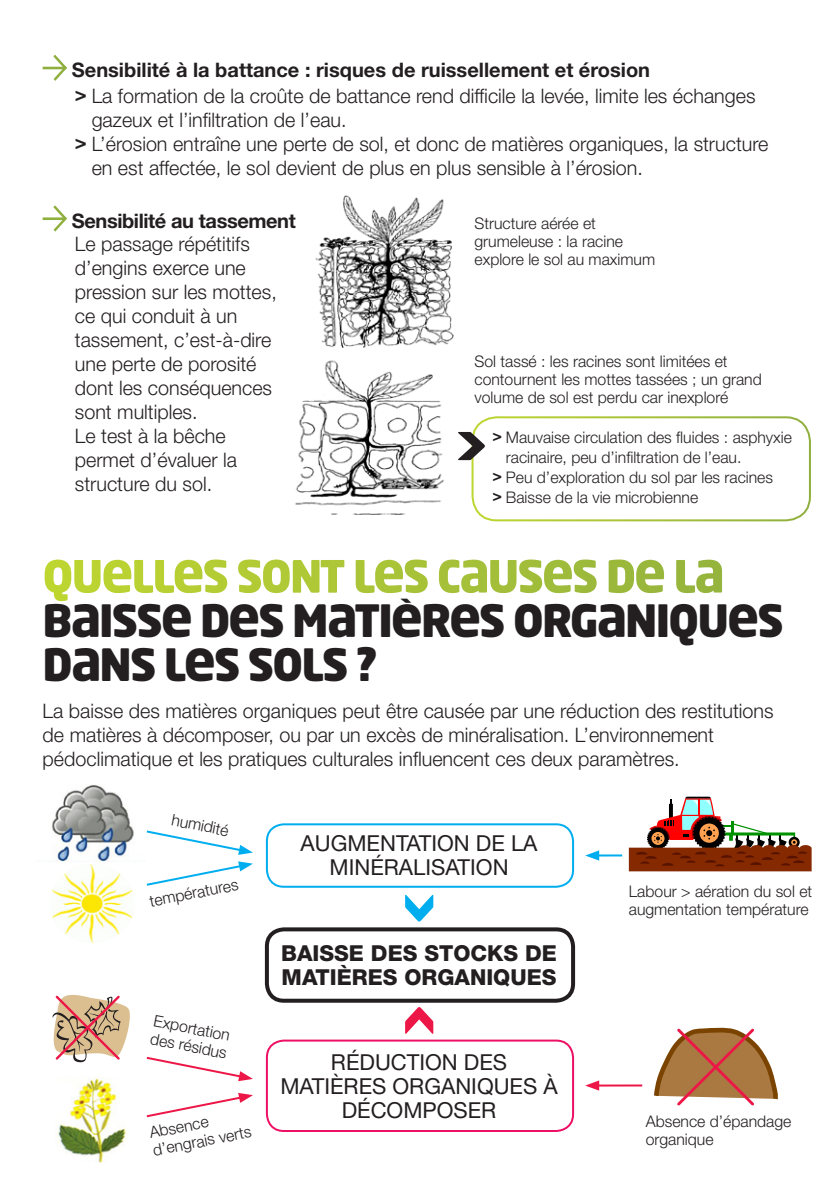
<style>
.page{position:relative;width:840px;height:1191px;background:#fff}
.page>*{position:absolute;margin:0;border:0;box-sizing:border-box;transform-origin:0 0}
.t1{font:900 44px/44px "NEO Titre";letter-spacing:-.04em;color:#231f20}
.Style_de_paragraphe{font:22px/24px "Helvetica Neue LT Pro";color:#231f20;text-align:center}
.Style_de_paragraphe-2{font:800 22px/24px "Helvetica Neue LT Pro";color:#231f20}
.Style_de_paragraphe-3{font:300 20px/24px "Helvetica Neue LT Pro";color:#231f20}
.Style_de_paragraphe-4{font:700 20px "Helvetica Neue LT Pro";color:#231f20}
.Style_de_paragraphe-5{font:700 20px "Helvetica Neue LT Pro";letter-spacing:-.02em;color:#231f20}
.Style_de_paragraphe-6{font:300 16px/18px "Helvetica Neue LT Pro";color:#231f20}
.s1{font-weight:700}
.s2{color:#fff}
</style>
<div class="page">
<div style="left:266px;top:823px;width:307px;height:64px;border:2px solid #00aeef;border-radius:17px"></div>
<div style="left:266px;top:1039px;width:307px;height:93px;border:2px solid #ec1165;border-radius:17px"></div>
<div style="left:265px;top:927px;width:309px;height:75px;border:4px solid #231f20;border-radius:17px"></div>
<hr style="left:43px;top:217px;width:22px;height:3px;background:#8faf3e">
<svg style="left:53px;top:205px;width:14px;height:27px"></svg>
<img style="left:295px;top:360px;width:149px;height:154px">
<img style="left:316px;top:195px;width:138px;height:153px">
<img style="left:52px;top:864px;width:81px;height:79px">
<img style="left:52px;top:785px;width:82px;height:76px">
<img style="left:56px;top:1077px;width:72px;height:86px">
<hr style="left:43px;top:67px;width:22px;height:2px;background:#8faf3e">
<svg style="left:53px;top:54px;width:14px;height:27px"></svg>
<div style="left:471px;top:416px;width:339px;height:105px;border:2px solid #fff;border-radius:24px"></div>
<svg style="left:458px;top:432px;width:26px;height:28px"></svg>
<svg style="left:405px;top:1007px;width:28px;height:26px"></svg>
<svg style="left:405px;top:894px;width:28px;height:27px"></svg>
<svg style="left:146px;top:830px;width:107px;height:25px"></svg>
<svg style="left:146px;top:1056px;width:107px;height:25px"></svg>
<hr style="left:595px;top:854px;width:27px;height:2px;background:#00aeef">
<svg style="left:585px;top:850px;width:14px;height:10px"></svg>
<hr style="left:595px;top:1084px;width:47px;height:2px;background:#ed1747">
<svg style="left:585px;top:1080px;width:14px;height:10px"></svg>
<svg style="left:146px;top:861px;width:107px;height:25px"></svg>
<svg style="left:146px;top:1092px;width:107px;height:26px"></svg>
<svg style="left:52px;top:994px;width:78px;height:68px"></svg>
<svg style="left:654px;top:1027px;width:124px;height:79px"></svg>
<svg style="left:628px;top:796px;width:183px;height:75px"></svg>
<p class="Style_de_paragraphe-4" style="left:72px;top:57px;width:579px">Sensibilité à la battance : risques de ruissellement et érosion</p>
<p class="Style_de_paragraphe-3" style="left:92px;top:83px;width:665px;text-indent:-17px"><span class="s1">&gt;</span> La formation de la croûte de battance rend difficile la levée, limite les échanges gazeux et l’infiltration de l’eau.</p>
<p class="Style_de_paragraphe-3" style="left:92px;top:131px;width:678px;text-indent:-17px"><span class="s1">&gt;</span> L’érosion entraîne une perte de sol, et donc de matières organiques, la structure en est affectée, le sol devient de plus en plus sensible à l’érosion.</p>
<p class="Style_de_paragraphe-5" style="left:72px;top:208px;width:225px">Sensibilité au tassement</p>
<p class="Style_de_paragraphe-3" style="left:75px;top:231px;width:203px">Le passage répétitifs d’engins exerce une pression sur les mottes, ce qui conduit à un tassement, c’est-à-dire une perte de porosité dont les conséquences sont multiples.<br>Le test à la bêche permet d’évaluer la structure du sol.</p>
<p class="Style_de_paragraphe-6" style="left:474px;top:214px;width:182px">Structure aérée et grumeleuse : la racine explore le sol au maximum</p>
<p class="Style_de_paragraphe-6" style="left:474px;top:352px;width:288px">Sol tassé : les racines sont limitées et contournent les mottes tassées ; un grand volume de sol est perdu car inexploré</p>
<p class="Style_de_paragraphe-6" style="left:505px;top:427px;width:287px;line-height:20px;text-indent:-13px"><span class="s1">&gt;</span> Mauvaise circulation des fluides : asphyxie racinaire, peu d’infiltration de l’eau.</p>
<p class="Style_de_paragraphe-6" style="left:492px;top:468px;width:282px"><span class="s1">&gt;</span> Peu d’exploration du sol par les racines</p>
<p class="Style_de_paragraphe-6" style="left:492px;top:488px;width:207px"><span class="s1">&gt;</span> Baisse de la vie microbienne</p>
<p class="t1" style="left:43px;top:553px;width:742px"><span class="s2">QUELLES SONT LES CAUSES DE LA<br></span>BAISSE DES MATIÈRES ORGANIQUES<br>DANS LES SOLS ?</p>
<p class="Style_de_paragraphe-3" style="left:43px;top:698px;width:732px">La baisse des matières organiques peut être causée par une réduction des restitutions de matières à décomposer, ou par un excès de minéralisation. L’environnement pédoclimatique et les pratiques culturales influencent ces deux paramètres.</p>
<p class="Style_de_paragraphe-6" style="left:173px;top:810px;width:59px;rotate:11deg">humidité</p>
<p class="Style_de_paragraphe-6" style="left:148px;top:892px;width:91px;rotate:-11deg">températures</p>
<p class="Style_de_paragraphe-6" style="left:156px;top:1011px;width:79px;rotate:11deg">Exportation des résidus</p>
<p class="Style_de_paragraphe-6" style="left:148px;top:1123px;width:101px;rotate:-11deg">Absence d’engrais verts</p>
<p class="Style_de_paragraphe" style="left:300px;top:831px;width:238px">AUGMENTATION DE LA<br>MINÉRALISATION</p>
<p class="Style_de_paragraphe-2" style="left:281px;top:941px;width:277px">BAISSE DES STOCKS DE<br>MATIÈRES ORGANIQUES</p>
<p class="Style_de_paragraphe" style="left:280px;top:1049px;width:279px">RÉDUCTION DES<br>MATIÈRES ORGANIQUES À<br>DÉCOMPOSER</p>
<p class="Style_de_paragraphe-6" style="left:628px;top:882px;width:185px">Labour &gt; aération du sol et augmentation température</p>
<p class="Style_de_paragraphe-6" style="left:645px;top:1111px;width:147px">Absence d’épandage organique</p>
</div>
